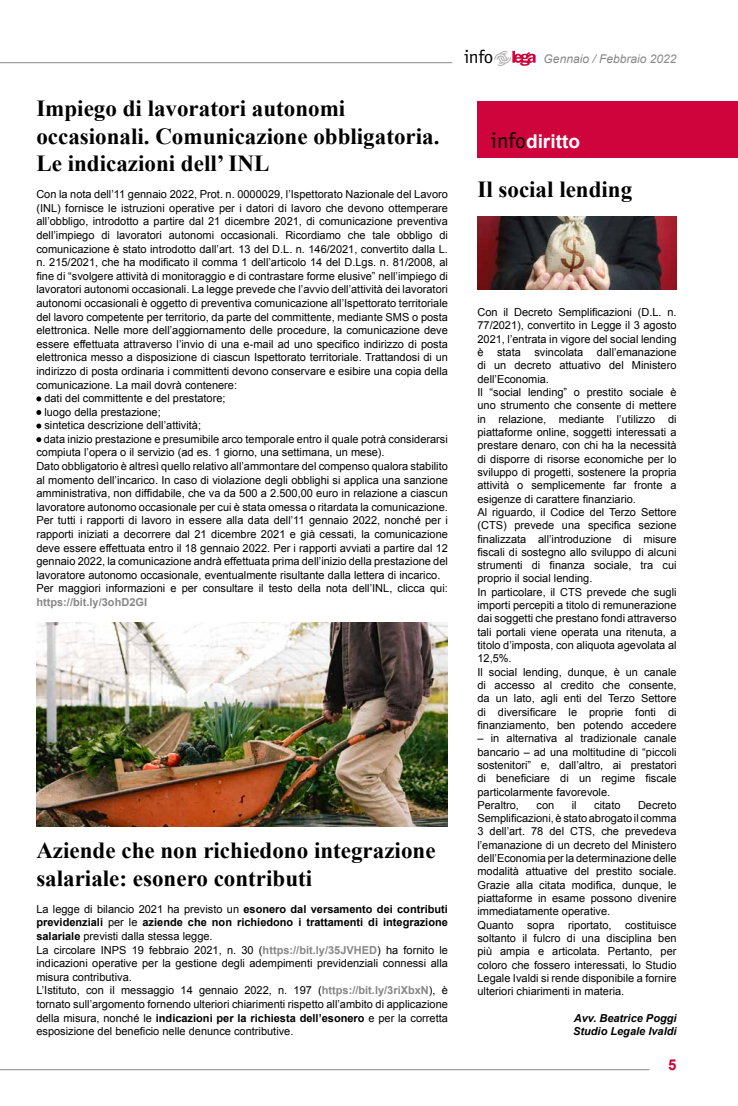
<style>
.page{position:relative;width:738px;height:1106px;background:#fff}
.page>*{position:absolute;margin:0;border:0;box-sizing:border-box;transform-origin:0 0}
.t1{font:700 23px/27.4px "Times New Roman";color:#000}
.t2{font:700 19px "Arial";color:#fff}
.t3{font:18.5px "Officina Sans Std";color:#000}
.t4{font:700 15px "Arial";color:#d0043c}
.t5{font:italic 12px "Arial";color:#878787}
.t6{font:11px/13.3px "Arial";color:#000}
.t7{font:italic 700 11px/13.3px "Arial";color:#000}
.t8{font:700 11px "Arial";color:#878787}
.s1{font-weight:700}
.s2{font-weight:700;color:#878787}
.s3{font-family:"Officina Sans Std";font-weight:400;font-size:22px;color:#000}
</style>
<div class="page">
<hr style="left:0;top:1069px;width:649px;height:1px;background:#878787">
<hr style="left:0;top:62px;width:452px;height:1px;background:#878787">
<svg style="left:494px;top:51px;width:41px;height:15px"></svg>
<svg style="left:36px;top:396px;width:5px;height:5px"></svg>
<svg style="left:36px;top:410px;width:5px;height:5px"></svg>
<svg style="left:36px;top:423px;width:5px;height:5px"></svg>
<svg style="left:36px;top:437px;width:5px;height:5px"></svg>
<div style="left:477px;top:101px;width:260px;height:56px;background:#d0043c"></div>
<img style="left:36px;top:622px;width:411px;height:204px">
<img style="left:477px;top:217px;width:199px;height:72px">
<h1 class="t1" style="left:36px;top:94px;width:404px">Impiego di lavoratori autonomi occasionali. Comunicazione obbligatoria.<br>Le indicazioni dell’ INL</h1>
<p class="t6" style="left:36px;top:188px;width:413px">Con la nota dell’11 gennaio 2022, Prot. n. 0000029, l’Ispettorato Nazionale del Lavoro</p>
<p class="t6" style="left:36px;top:201px;width:413px">(INL) fornisce le istruzioni operative per i datori di lavoro che devono ottemperare</p>
<p class="t6" style="left:36px;top:215px;width:413px">all’obbligo, introdotto a partire dal 21 dicembre 2021, di comunicazione preventiva</p>
<p class="t6" style="left:36px;top:229px;width:413px">dell’impiego di lavoratori autonomi occasionali. Ricordiamo che tale obbligo di</p>
<p class="t6" style="left:36px;top:242px;width:413px">comunicazione è stato introdotto dall’art. 13 del D.L. n. 146/2021, convertito dalla L.</p>
<p class="t6" style="left:36px;top:256px;width:413px">n. 215/2021, che ha modificato il comma 1 dell’articolo 14 del D.Lgs. n. 81/2008, al</p>
<p class="t6" style="left:36px;top:269px;width:413px">fine di “svolgere attività di monitoraggio e di contrastare forme elusive” nell’impiego di</p>
<p class="t6" style="left:36px;top:283px;width:413px">lavoratori autonomi occasionali. La legge prevede che l’avvio dell’attività dei lavoratori</p>
<p class="t6" style="left:36px;top:296px;width:413px">autonomi occasionali è oggetto di preventiva comunicazione all’Ispettorato territoriale</p>
<p class="t6" style="left:36px;top:310px;width:413px">del lavoro competente per territorio, da parte del committente, mediante SMS o posta</p>
<p class="t6" style="left:36px;top:324px;width:413px">elettronica. Nelle more dell’aggiornamento delle procedure, la comunicazione deve</p>
<p class="t6" style="left:36px;top:337px;width:413px">essere effettuata attraverso l’invio di una e-mail ad uno specifico indirizzo di posta</p>
<p class="t6" style="left:36px;top:351px;width:413px">elettronica messo a disposizione di ciascun Ispettorato territoriale. Trattandosi di un</p>
<p class="t6" style="left:36px;top:364px;width:412px">indirizzo di posta ordinaria i committenti devono conservare e esibire una copia della</p>
<p class="t6" style="left:36px;top:378px;width:202px">comunicazione. La mail dovrà contenere:</p>
<p class="t6" style="left:44px;top:392px;width:182px">dati del committente e del prestatore;</p>
<p class="t6" style="left:44px;top:405px;width:118px">luogo della prestazione;</p>
<p class="t6" style="left:44px;top:419px;width:158px">sintetica descrizione dell’attività;</p>
<p class="t6" style="left:44px;top:432px;width:405px">data inizio prestazione e presumibile arco temporale entro il quale potrà considerarsi</p>
<p class="t6" style="left:36px;top:446px;width:349px">compiuta l’opera o il servizio (ad es. 1 giorno, una settimana, un mese).</p>
<p class="t6" style="left:36px;top:459px;width:413px">Dato obbligatorio è altresì quello relativo all’ammontare del compenso qualora stabilito</p>
<p class="t6" style="left:36px;top:473px;width:413px">al momento dell’incarico. In caso di violazione degli obblighi si applica una sanzione</p>
<p class="t6" style="left:36px;top:487px;width:413px">amministrativa, non diffidabile, che va da 500 a 2.500,00 euro in relazione a ciascun</p>
<p class="t6" style="left:36px;top:500px;width:413px">lavoratore autonomo occasionale per cui è stata omessa o ritardata la comunicazione.</p>
<p class="t6" style="left:36px;top:514px;width:413px">Per tutti i rapporti di lavoro in essere alla data dell’11 gennaio 2022, nonché per i</p>
<p class="t6" style="left:36px;top:527px;width:413px">rapporti iniziati a decorrere dal 21 dicembre 2021 e già cessati, la comunicazione</p>
<p class="t6" style="left:36px;top:541px;width:413px">deve essere effettuata entro il 18 gennaio 2022. Per i rapporti avviati a partire dal 12</p>
<p class="t6" style="left:36px;top:555px;width:413px">gennaio 2022, la comunicazione andrà effettuata prima dell’inizio della prestazione del</p>
<p class="t6" style="left:36px;top:568px;width:405px">lavoratore autonomo occasionale, eventualmente risultante dalla lettera di incarico.</p>
<p class="t6" style="left:36px;top:582px;width:413px">Per maggiori informazioni e per consultare il testo della nota dell’INL, clicca qui:</p>
<p class="t8" style="left:36px;top:594px;width:112px">https://bit.ly/3ohD2GI</p>
<h1 class="t1" style="left:36px;top:836px;width:400px">Aziende che non richiedono integrazione salariale: esonero contributi</h1>
<p class="t6" style="left:36px;top:902px;width:413px;line-height:13.6px">La legge di bilancio 2021 ha previsto un <span class="s1">esonero dal versamento dei contributi previdenziali</span> per le <span class="s1">aziende che non richiedono i trattamenti di integrazione salariale</span> previsti dalla stessa legge.<br>La circolare INPS 19 febbraio 2021, n. 30 (<span class="s2">https://bit.ly/35JVHED</span>) ha fornito le indicazioni operative per la gestione degli adempimenti previdenziali connessi alla misura contributiva.<br>L’Istituto, con il messaggio 14 gennaio 2022, n. 197 (<span class="s2">https://bit.ly/3riXbxN</span>), è tornato sull’argomento fornendo ulteriori chiarimenti rispetto all’ambito di applicazione della misura, nonché le <span class="s1">indicazioni per la richiesta dell’esonero</span> e per la corretta esposizione del beneficio nelle denunce contributive.</p>
<h3 class="t3" style="left:463px;top:46px;width:31px">info</h3>
<p class="t5" style="left:543px;top:51px;width:134px">Gennaio / Febbraio 2022</p>
<h2 class="t2" style="left:490px;top:129px;width:90px"><span class="s3">info</span>diritto</h2>
<h1 class="t1" style="left:477px;top:175px;width:156px">Il social lending</h1>
<p class="t6" style="left:477px;top:306px;width:200px">Con il Decreto Semplificazioni (D.L. n.<br>77/2021), convertito in Legge il 3 agosto 2021, l’entrata in vigore del social lending è stata svincolata dall’emanazione di un decreto attuativo del Ministero dell’Economia.<br>Il “social lending” o prestito sociale è uno strumento che consente di mettere in relazione, mediante l’utilizzo di piattaforme online, soggetti interessati a prestare denaro, con chi ha la necessità di disporre di risorse economiche per lo sviluppo di progetti, sostenere la propria attività o semplicemente far fronte a esigenze di carattere finanziario.<br>Al riguardo, il Codice del Terzo Settore (CTS) prevede una specifica sezione finalizzata all’introduzione di misure fiscali di sostegno allo sviluppo di alcuni strumenti di finanza sociale, tra cui proprio il social lending.<br>In particolare, il CTS prevede che sugli importi percepiti a titolo di remunerazione dai soggetti che prestano fondi attraverso tali portali viene operata una ritenuta, a titolo d’imposta, con aliquota agevolata al 12,5%.<br>Il social lending, dunque, è un canale di accesso al credito che consente, da un lato, agli enti del Terzo Settore di diversificare le proprie fonti di finanziamento, ben potendo accedere</p>
<p class="t6" style="left:477px;top:732px;width:200px">– in alternativa al tradizionale canale bancario – ad una moltitudine di “piccoli sostenitori” e, dall’altro, ai prestatori di beneficiare di un regime fiscale particolarmente favorevole.<br>Peraltro,</p>
<p class="t6" style="left:477px;top:798px;width:200px;text-indent:160px">Decreto Semplificazioni, è stato abrogato il comma 3 dell’art. 78 del CTS, che prevedeva l’emanazione di un decreto del Ministero dell’Economia per la determinazione delle modalità attuative del prestito sociale.<br>Grazie alla citata modifica, dunque, le piattaforme in esame possono divenire immediatamente operative.<br>Quanto sopra riportato, costituisce soltanto il fulcro di una disciplina ben più ampia e articolata. Pertanto, per coloro che fossero interessati, lo Studio Legale Ivaldi si rende disponibile a fornire ulteriori chiarimenti in materia.</p>
<p class="t7" style="left:572px;top:1011px;width:105px">Avv. Beatrice Poggi<br>Studio Legale Ivaldi</p>
<p class="t6" style="left:536px;top:798px;width:19px">con</p>
<p class="t6" style="left:571px;top:798px;width:6px">il</p>
<p class="t6" style="left:593px;top:798px;width:28px">citato</p>
<h3 class="t4" style="left:667px;top:1054px;width:10px">5</h3>
</div>
